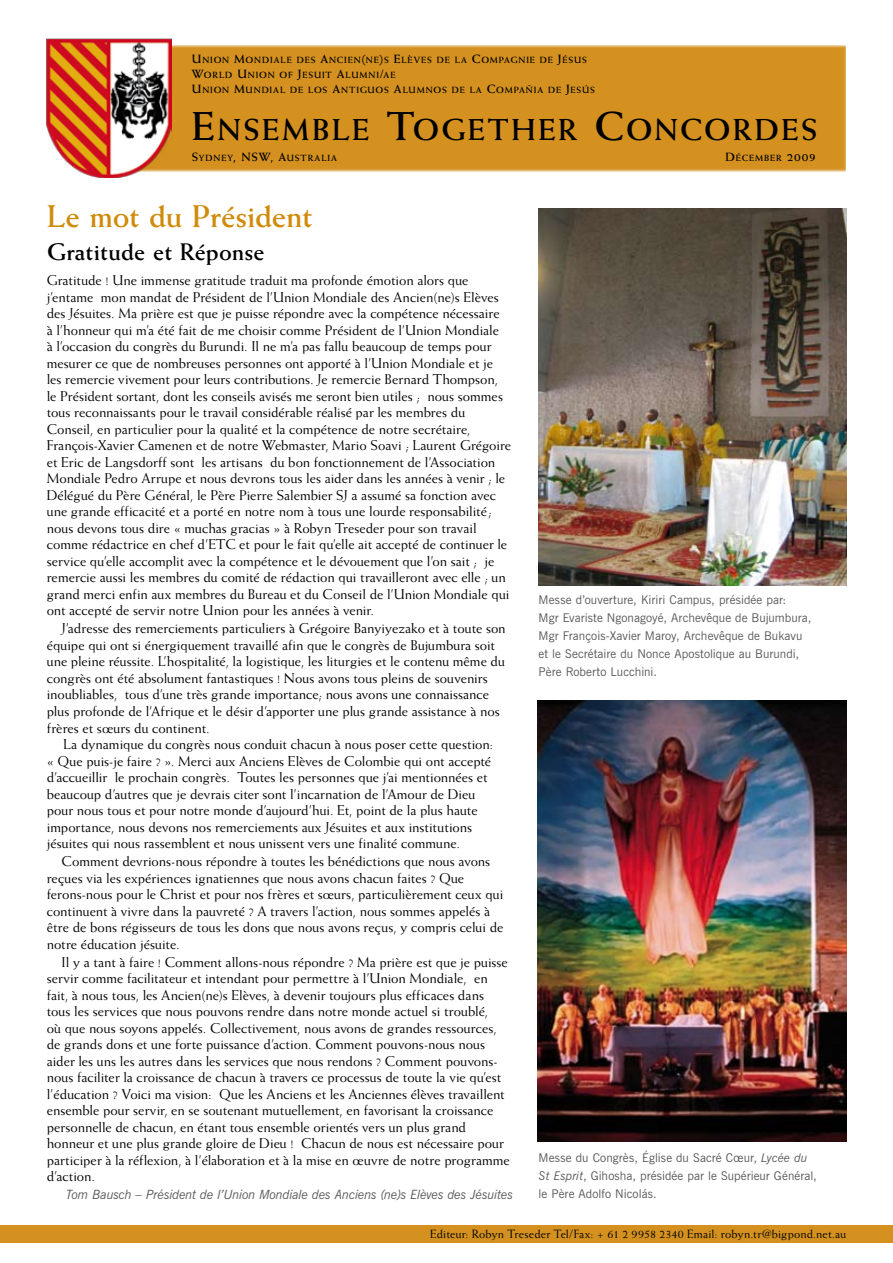
<style>
.page{position:relative;width:893px;height:1263px;background:#fff}
.page>*{position:absolute;margin:0;border:0;box-sizing:border-box;transform-origin:0 0}
.t1{font:700 31.5px "Weiss";letter-spacing:-.01em;color:#d18b0a}
.t2{font:700 30.3px "Weiss";letter-spacing:.075em;color:#000}
.t3{font:700 24px "Weiss";letter-spacing:.005em;color:#000}
.t4{font:14.25px/16.5px "Weiss";letter-spacing:-.005em;color:#000}
.t5{font:italic 12.75px "News Gothic BT";letter-spacing:-.02em;color:#58585a}
.t6{font:12px/18px "News Gothic BT";letter-spacing:.01em;color:#58585a}
.t7{font:12px "Weiss";letter-spacing:.015em;color:#000}
.t8{font:700 9px/15px "Weiss";letter-spacing:.09em;color:#000}
.s1{font-size:12px}
.s2{font-size:40.5px}
.s3{font-style:italic}
</style>
<div class="page">
<div style="left:0;top:1225px;width:893px;height:17px;background:#d4911f"></div>
<div style="left:94px;top:45px;width:752px;height:126px;background:#d4911f"></div>
<img style="left:47px;top:38px;width:125px;height:139px">
<img style="left:538px;top:208px;width:308px;height:377px">
<img style="left:538px;top:700px;width:308px;height:442px">
<p class="t8" style="left:192px;top:52px;width:405px"><span class="s1">U</span>NION <span class="s1">M</span>ONDIALE DES <span class="s1">A</span>NCIEN<span class="s1">(</span>NE<span class="s1">)</span>S <span class="s1">E</span>LÈVES DE LA <span class="s1">C</span>OMPAGNIE DE <span class="s1">J</span>ÉSUS<br><span class="s1">W</span>ORLD <span class="s1">U</span>NION OF <span class="s1">J</span>ESUIT <span class="s1">A</span>LUMNI<span class="s1">/</span>AE<br><span class="s1">U</span>NION <span class="s1">M</span>UNDIAL DE LOS <span class="s1">A</span>NTIGUOS <span class="s1">A</span>LUMNOS DE LA <span class="s1">C</span>OMPAÑIA DE <span class="s1">J</span>ESÚS</p>
<h2 class="t2" style="left:192px;top:112px;width:627px"><span class="s2">E</span>NSEMBLE <span class="s2">T</span>OGETHER <span class="s2">C</span>ONCORDES</h2>
<p class="t8" style="left:192px;top:150px;width:346px"><span class="s1">S</span>YDNEY<span class="s1">, NSW, A</span>USTRALIA <span class="s1">D</span></p>
<p class="t8" style="left:736px;top:150px;width:82px">ÉCEMBER <span class="s1">2009</span></p>
<h1 class="t1" style="left:47px;top:197px;width:267px">Le mot du Président</h1>
<h3 class="t3" style="left:47px;top:237px;width:219px">Gratitude et Réponse</h3>
<p class="t4" style="left:47px;top:272px;width:466px">Gratitude ! Une immense gratitude traduit ma profonde émotion alors que j’entame mon mandat de Président de l’Union Mondiale des Ancien(ne)s Elèves des Jésuites. Ma prière est que je puisse répondre avec la compétence nécessaire<br>à l’honneur qui m’a été fait de me choisir comme Président de l’Union Mondiale<br>à l’occasion du congrès du Burundi. Il ne m’a pas fallu beaucoup de temps pour mesurer ce que de nombreuses personnes ont apporté à l’Union Mondiale et je les remercie vivement pour leurs contributions. Je remercie Bernard Thompson, le Président sortant, dont les conseils avisés me seront bien utiles ; nous sommes tous reconnaissants pour le travail considérable réalisé par les membres du Conseil, en particulier pour la qualité et la compétence de notre secrétaire, François-Xavier Camenen et de notre Webmaster, Mario Soavi ; Laurent Grégoire et Eric de Langsdorff sont les artisans du bon fonctionnement de l’Association Mondiale Pedro Arrupe et nous devrons tous les aider dans les années à venir ; le Délégué du Père Général, le Père Pierre Salembier SJ a assumé sa fonction avec une grande efficacité et a porté en notre nom à tous une lourde responsabilité; nous devons tous dire « muchas gracias » à Robyn Treseder pour son travail comme rédactrice en chef d’ETC et pour le fait qu’elle ait accepté de continuer le service qu’elle accomplit avec la compétence et le dévouement que l’on sait ; je remercie aussi les membres du comité de rédaction qui travailleront avec elle ; un grand merci enfin aux membres du Bureau et du Conseil de l’Union Mondiale qui ont accepté de servir notre Union pour les années à venir.</p>
<p class="t4" style="left:47px;top:620px;width:460px;text-indent:15px">J’adresse des remerciements particuliers à Grégoire Banyiyezako et à toute son équipe qui ont si énergiquement travaillé afin que le congrès de Bujumbura soit une pleine réussite. L’hospitalité, la logistique, les liturgies et le contenu même du congrès ont été absolument fantastiques ! Nous avons tous pleins de souvenirs inoubliables, tous d’une très grande importance; nous avons une connaissance plus profonde de l’Afrique et le désir d’apporter une plus grande assistance à nos frères et sœurs du continent.</p>
<p class="t4" style="left:47px;top:736px;width:448px;text-indent:17px">La dynamique du congrès nous conduit chacun à nous poser cette question: « Que puis-je faire ? ». Merci aux Anciens Elèves de Colombie qui ont accepté d’accueillir le prochain congrès. Toutes les personnes que j’ai mentionnées et beaucoup d’autres que je devrais citer sont l’incarnation de l’Amour de Dieu pour nous tous et pour notre monde d’aujourd’hui. Et, point de la plus haute importance, nous devons nos remerciements aux Jésuites et aux institutions jésuites qui nous rassemblent et nous unissent vers une finalité commune.</p>
<p class="t4" style="left:47px;top:853px;width:458px;text-indent:15px">Comment devrions-nous répondre à toutes les bénédictions que nous avons reçues via les expériences ignatiennes que nous avons chacun faites ? Que ferons-nous pour le Christ et pour nos frères et sœurs, particulièrement ceux qui continuent à vivre dans la pauvreté ? A travers l’action, nous sommes appelés à être de bons régisseurs de tous les dons que nous avons reçus, y compris celui de notre éducation jésuite.</p>
<p class="t4" style="left:47px;top:953px;width:465px;text-indent:15px">Il y a tant à faire ! Comment allons-nous répondre ? Ma prière est que je puisse servir comme facilitateur et intendant pour permettre à l’Union Mondiale, en fait, à nous tous, les Ancien(ne)s Elèves, à devenir toujours plus efficaces dans tous les services que nous pouvons rendre dans notre monde actuel si troublé,<br>où que nous soyons appelés. Collectivement, nous avons de grandes ressources, de grands dons et une forte puissance d’action. Comment pouvons-nous nous aider les uns les autres dans les services que nous rendons ? Comment pouvons&shy;nous faciliter la croissance de chacun à travers ce processus de toute la vie qu’est l’éducation ? Voici ma vision: Que les Anciens et les Anciennes élèves travaillent ensemble pour servir, en se soutenant mutuellement, en favorisant la croissance personnelle de chacun, en étant tous ensemble orientés vers un plus grand honneur et une plus grande gloire de Dieu ! Chacun de nous est nécessaire pour participer à la réflexion, à l’élaboration et à la mise en œuvre de notre programme d’action.</p>
<p class="t5" style="left:66px;top:1187px;width:448px">Tom Bausch – Président de l’Union Mondiale des Anciens (ne)s Elèves des Jésuites</p>
<p class="t6" style="left:539px;top:591px;width:274px">Messe d’ouverture, Kiriri Campus, présidée par:<br>Mgr Evariste Ngonagoyé, Archevêque de Bujumbura, Mgr François-Xavier Maroy, Archevêque de Bukavu et le Secrétaire du Nonce Apostolique au Burundi, Père Roberto Lucchini.</p>
<p class="t6" style="left:539px;top:1149px;width:280px">Messe du Congrès, Église du Sacré Cœur, <span class="s3">Lycée du<br>St Esprit</span>, Gihosha, présidée par le Supérieur Général, le Père Adolfo Nicolás.</p>
<p class="t7" style="left:430px;top:1227px;width:418px">Editeur: Robyn Treseder Tel/Fax: + 61 2 9958 2340 Email: robyn.tr@bigpond.net.au</p>
</div>
